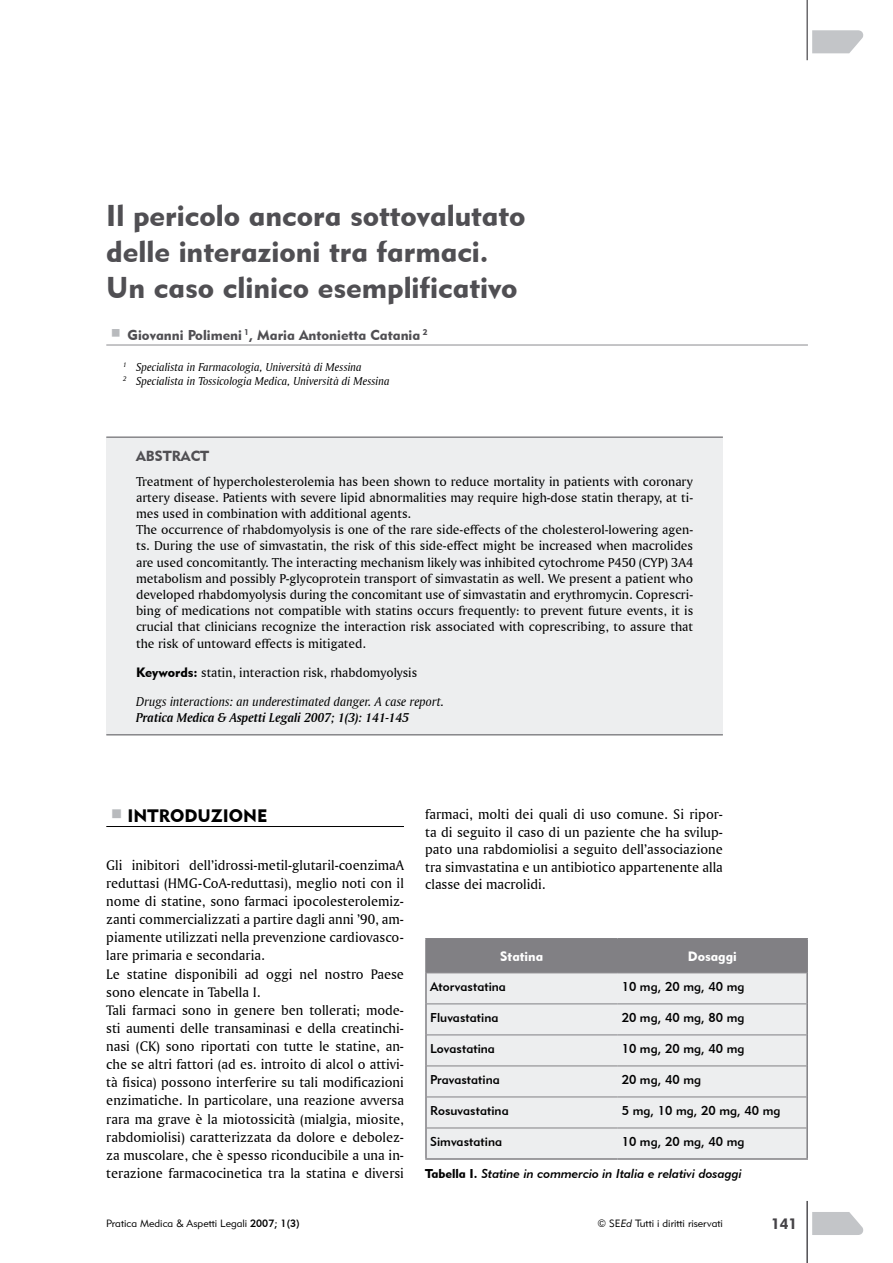
<style>
.page{position:relative;width:893px;height:1263px;background:#fff}
.page>*{position:absolute;margin:0;border:0;box-sizing:border-box;transform-origin:0 0}
.titolo{font:30px/36px "Geometric 415 BT Black A";color:#504f53}
.t1{font:18px "Geometric 415 BT Black A";color:#000}
.t2{font:15px "Geometric 415 BT Black A";color:#454347}
.testo{font:14.55px/18.1px "Amerigo BT Roman A";color:#000;text-align:justify}
.abstract_titolo{font:14.55px "Geometric 415 BT Black A";color:#504f53}
.t3{font:14.25px "Geometric 415 BT Black A";color:#504f53}
.abstract{font:13.5px/16.2px "Amerigo BT Roman A";color:#000;text-align:justify}
.abstract_keywords{font:13.5px "Amerigo BT Italic A";color:#000}
.abstract_keywords-2{font:13.5px "Amerigo BT Roman A";color:#000}
.abstract_chiusura{font:13.5px "Amerigo BT Bold Italic A";color:#000}
.tabella_titolo{font:13.5px "Geometric 415 BT Black A";color:#fff}
.tabella_testo{font:12.75px "Geometric 415 BT Medium A";color:#000}
.didascalia{font:12.75px "Geometric 415 BT Medium Italic A";color:#000}
.affiliazione{font:12px "Amerigo BT Italic A";color:#000}
.t4{font:10.5px "Geometric 415 BT Lite A";color:#000}
.s1{font-family:"Geometric 415 BT Black A"}
.s2{font-family:"Geometric 415 BT Medium A"}
.s3{font-family:"Geometric 415 BT Lite Italic A"}
</style>
<div class="page">
<svg style="left:812px;top:1212px;width:51px;height:23px"></svg>
<hr style="left:806px;top:1201px;width:2px;height:62px;background:#504f53">
<hr style="left:806px;top:0;width:2px;height:60px;background:#504f53">
<svg style="left:812px;top:30px;width:51px;height:23px"></svg>
<hr style="left:106px;top:344px;width:702px;height:2px;background:#98989c">
<div style="left:106px;top:437px;width:617px;height:297px;background:#edeeef"></div>
<hr style="left:106px;top:437px;width:617px;height:1px;background:#504f53">
<hr style="left:106px;top:734px;width:617px;height:1px;background:#504f53">
<hr style="left:106px;top:826px;width:298px;height:1px;background:#000">
<div style="left:427px;top:939px;width:379px;height:33px;background:#818084"></div>
<div style="left:427px;top:973px;width:379px;height:185px;background:#edeeef"></div>
<hr style="left:425px;top:938px;width:192px;height:1px;background:#818084">
<hr style="left:425px;top:939px;width:2px;height:34px;background:#818084">
<hr style="left:617px;top:938px;width:191px;height:1px;background:#818084">
<hr style="left:806px;top:939px;width:2px;height:34px;background:#818084">
<hr style="left:425px;top:973px;width:2px;height:31px;background:#818084">
<hr style="left:806px;top:973px;width:2px;height:31px;background:#818084">
<hr style="left:425px;top:1004px;width:2px;height:31px;background:#818084">
<hr style="left:806px;top:1004px;width:2px;height:31px;background:#818084">
<hr style="left:425px;top:1035px;width:2px;height:31px;background:#818084">
<hr style="left:806px;top:1035px;width:2px;height:31px;background:#818084">
<hr style="left:425px;top:1066px;width:2px;height:31px;background:#818084">
<hr style="left:806px;top:1066px;width:2px;height:31px;background:#818084">
<hr style="left:425px;top:1097px;width:2px;height:31px;background:#818084">
<hr style="left:806px;top:1097px;width:2px;height:31px;background:#818084">
<hr style="left:425px;top:1128px;width:2px;height:30px;background:#818084">
<hr style="left:806px;top:1128px;width:2px;height:30px;background:#818084">
<hr style="left:425px;top:1158px;width:192px;height:2px;background:#818084">
<hr style="left:617px;top:1158px;width:191px;height:2px;background:#818084">
<hr style="left:427px;top:972px;width:190px;height:1px;background:#818084">
<hr style="left:617px;top:972px;width:189px;height:1px;background:#818084">
<hr style="left:427px;top:1004px;width:190px;height:1px;background:#818084">
<hr style="left:617px;top:1004px;width:189px;height:1px;background:#818084">
<hr style="left:427px;top:1035px;width:190px;height:1px;background:#818084">
<hr style="left:617px;top:1035px;width:189px;height:1px;background:#818084">
<hr style="left:427px;top:1066px;width:190px;height:1px;background:#818084">
<hr style="left:617px;top:1066px;width:189px;height:1px;background:#818084">
<hr style="left:427px;top:1097px;width:190px;height:1px;background:#818084">
<hr style="left:617px;top:1097px;width:189px;height:1px;background:#818084">
<hr style="left:427px;top:1128px;width:190px;height:1px;background:#818084">
<hr style="left:617px;top:1128px;width:189px;height:1px;background:#818084">
<p class="titolo" style="left:106px;top:197px;width:421px">Il pericolo ancora sottovalutato delle interazioni tra farmaci.<br>Un caso clinico esemplificativo</p>
<p class="t3" style="left:128px;top:326px;width:301px">Giovanni Polimeni <sup>1</sup>, Maria Antonietta Catania <sup>2</sup></p>
<p class="affiliazione" style="left:123px;top:359px;width:240px"><sup>1</sup> Specialista in Farmacologia, Università di Messina</p>
<p class="affiliazione" style="left:123px;top:374px;width:268px"><sup>2</sup> Specialista in Tossicologia Medica, Università di Messina</p>
<p class="abstract_titolo" style="left:136px;top:447px;width:75px">ABSTRACT</p>
<p class="abstract" style="left:136px;top:473px;width:559px">Treatment of hypercholesterolemia has been shown to reduce mortality in patients with coronary artery disease. Patients with severe lipid abnormalities may require high-dose statin therapy, at ti&shy;mes used in combination with additional agents.</p>
<p class="abstract" style="left:136px;top:521px;width:559px">The occurrence of rhabdomyolysis is one of the rare side-effects of the cholesterol-lowering agen&shy;ts. During the use of simvastatin, the risk of this side-effect might be increased when macrolides are used concomitantly. The interacting mechanism likely was inhibited cytochrome P450 (CYP) 3A4 metabolism and possibly P-glycoprotein transport of simvastatin as well. We present a patient who developed rhabdomyolysis during the concomitant use of simvastatin and erythromycin. Coprescri&shy;bing of medications not compatible with statins occurs frequently: to prevent future events, it is crucial that clinicians recognize the interaction risk associated with coprescribing, to assure that the risk of untoward effects is mitigated.</p>
<p class="abstract_keywords-2" style="left:136px;top:664px;width:283px"><span class="s1">Keywords:</span> statin, interaction risk, rhabdomyolysis</p>
<p class="abstract_keywords" style="left:136px;top:693px;width:310px">Drugs interactions: an underestimated danger. A case report.</p>
<p class="abstract_chiusura" style="left:136px;top:709px;width:275px">Pratica Medica &amp; Aspetti Legali 2007; 1(3): 141-145</p>
<p class="t1" style="left:128px;top:804px;width:141px">INTRODUZIONE</p>
<p class="testo" style="left:106px;top:855px;width:299px">Gli inibitori dell’idrossi-metil-glutaril-coenzimaA reduttasi (HMG-CoA-reduttasi), meglio noti con il nome di statine, sono farmaci ipocolesterolemiz&shy;zanti commercializzati a partire dagli anni ’90, am&shy;piamente utilizzati nella prevenzione cardiovasco&shy;lare primaria e secondaria.</p>
<p class="testo" style="left:106px;top:964px;width:299px">Le statine disponibili ad oggi nel nostro Paese sono elencate in Tabella I.</p>
<p class="testo" style="left:106px;top:1000px;width:299px">Tali farmaci sono in genere ben tollerati; mode&shy;sti aumenti delle transaminasi e della creatinchi&shy;nasi (CK) sono riportati con tutte le statine, an&shy;che se altri fattori (ad es. introito di alcol o attivi&shy;tà fisica) possono interferire su tali modificazioni enzimatiche. In particolare, una reazione avversa rara ma grave è la miotossicità (mialgia, miosite, rabdomiolisi) caratterizzata da dolore e debolez&shy;za muscolare, che è spesso riconducibile a una in&shy;terazione farmacocinetica tra la statina e diversi</p>
<p class="testo" style="left:425px;top:805px;width:299px;line-height:17.4px">farmaci, molti dei quali di uso comune. Si ripor&shy;ta di seguito il caso di un paziente che ha svilup&shy;pato una rabdomiolisi a seguito dell’associazione tra simvastatina e un antibiotico appartenente alla classe dei macrolidi.</p>
<p class="tabella_titolo" style="left:500px;top:948px;width:45px">Statina</p>
<p class="tabella_titolo" style="left:688px;top:948px;width:50px">Dosaggi</p>
<p class="tabella_testo" style="left:430px;top:979px;width:77px">Atorvastatina</p>
<p class="tabella_testo" style="left:622px;top:979px;width:124px">10 mg, 20 mg, 40 mg</p>
<p class="tabella_testo" style="left:430px;top:1010px;width:70px">Fluvastatina</p>
<p class="tabella_testo" style="left:622px;top:1010px;width:124px">20 mg, 40 mg, 80 mg</p>
<p class="tabella_testo" style="left:430px;top:1041px;width:66px">Lovastatina</p>
<p class="tabella_testo" style="left:622px;top:1041px;width:124px">10 mg, 20 mg, 40 mg</p>
<p class="tabella_testo" style="left:430px;top:1072px;width:71px">Pravastatina</p>
<p class="tabella_testo" style="left:622px;top:1072px;width:81px">20 mg, 40 mg</p>
<p class="tabella_testo" style="left:430px;top:1103px;width:80px">Rosuvastatina</p>
<p class="tabella_testo" style="left:622px;top:1103px;width:160px">5 mg, 10 mg, 20 mg, 40 mg</p>
<p class="tabella_testo" style="left:430px;top:1134px;width:73px">Simvastatina</p>
<p class="tabella_testo" style="left:622px;top:1134px;width:124px">10 mg, 20 mg, 40 mg</p>
<p class="didascalia" style="left:425px;top:1166px;width:318px"><span class="s1">Tabella I.</span> Statine in commercio in Italia e relativi dosaggi</p>
<p class="t4" style="left:106px;top:1217px;width:195px">Pratica Medica &amp; Aspetti Legali <span class="s2">2007; 1(3)</span></p>
<p class="t4" style="left:597px;top:1217px;width:127px">© SE<span class="s3">Ed</span> Tutti i diritti riservati</p>
<p class="t2" style="left:771px;top:1215px;width:28px">141</p>
</div>
